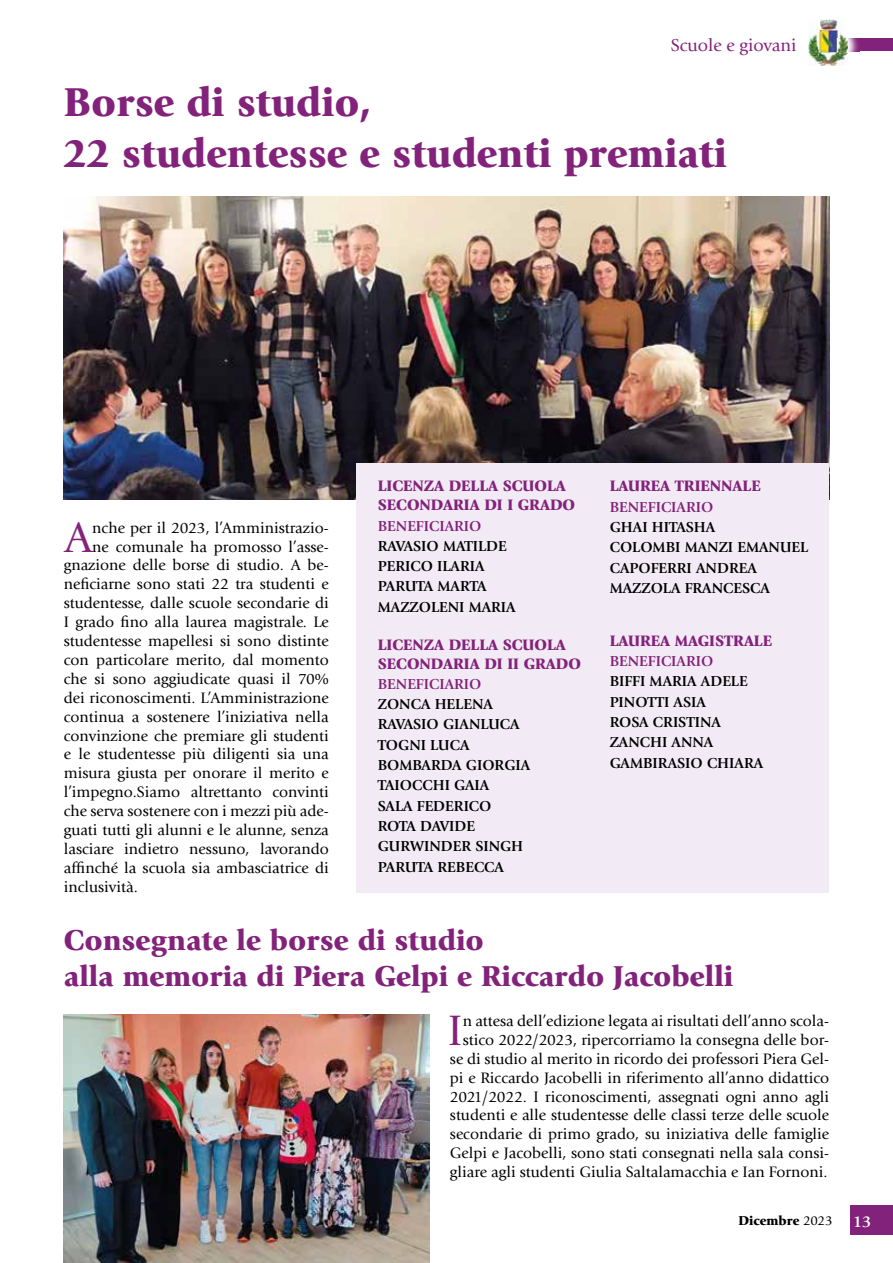
<style>
.page{position:relative;width:893px;height:1263px;background:#fff}
.page>*{position:absolute;margin:0;border:0;box-sizing:border-box;transform-origin:0 0}
.t1{font:44.4px "Giovanni";color:#83227a}
.t2{font:900 42px/50.4px "Giovanni";color:#83227a}
.t3{font:900 30px/36px "Giovanni";color:#83227a}
.t4{font:18px "Giovanni";color:#83227a}
.t5{font:15.75px/18.9px "Giovanni";color:#000;text-align:right}
.t6{font:900 15.75px/18.9px "Giovanni";color:#83227a}
.t7{font:700 15px/20.2px "Giovanni";color:#000}
.t8{font:700 15px "Giovanni";color:#83227a}
.t9{font:900 13.5px "Giovanni";color:#000}
.s1{font-weight:400}
.s2{font-weight:700;font-size:16.5px;color:#fff}
</style>
<div class="page">
<div style="left:850px;top:1205px;width:43px;height:30px;background:#83227a"></div>
<div style="left:829px;top:38px;width:64px;height:13px;background:#83227a"></div>
<svg style="left:848px;top:38px;width:10px;height:13px"></svg>
<img style="left:808px;top:19px;width:40px;height:47px">
<img style="left:829px;top:38px;width:19px;height:13px">
<img style="left:64px;top:197px;width:765px;height:302px">
<img style="left:64px;top:1014px;width:365px;height:249px">
<div style="left:356px;top:463px;width:473px;height:430px;background:#f2ebf5"></div>
<p class="t4" style="left:671px;top:35px;width:127px">Scuole e giovani</p>
<h2 class="t2" style="left:64px;top:77px;width:665px">Borse di studio,<br>22 studentesse e studenti premiati</h2>
<p class="t6" style="left:378px;top:477px;width:199px">LICENZA DELLA SCUOLA<br>SECONDARIA DI I GRADO</p>
<p class="t8" style="left:378px;top:517px;width:105px">BENEFICIARIO</p>
<p class="t7" style="left:378px;top:536px;width:139px">RAVASIO MATILDE<br>PERICO ILARIA<br>PARUTA MARTA<br>MAZZOLENI MARIA</p>
<p class="t6" style="left:378px;top:635px;width:205px">LICENZA DELLA SCUOLA<br>SECONDARIA DI II GRADO</p>
<p class="t8" style="left:378px;top:675px;width:105px">BENEFICIARIO</p>
<p class="t7" style="left:378px;top:694px;width:154px">ZONCA HELENA<br>RAVASIO GIANLUCA<br>TOGNI LUCA<br>BOMBARDA GIORGIA<br>TAIOCCHI GAIA<br>SALA FEDERICO<br>ROTA DAVIDE<br>GURWINDER SINGH<br>PARUTA REBECCA</p>
<p class="t6" style="left:610px;top:477px;width:152px">LAUREA TRIENNALE</p>
<p class="t8" style="left:610px;top:498px;width:105px">BENEFICIARIO</p>
<p class="t7" style="left:610px;top:517px;width:200px">GHAI HITASHA<br>COLOMBI MANZI EMANUEL<br>CAPOFERRI ANDREA<br>MAZZOLA FRANCESCA</p>
<h1 class="t1" style="left:64px;top:512px;width:29px">A</h1>
<p class="t5" style="left:92px;top:518px;width:238px">nche per il 2023, l’Amministrazio-</p>
<p class="t5" style="left:92px;top:537px;width:238px">ne comunale ha promosso l’asse-</p>
<p class="t5" style="left:64px;top:556px;width:267px">gnazione delle borse di studio. A be-</p>
<p class="t5" style="left:64px;top:575px;width:267px">neficiarne sono stati 22 tra studenti e</p>
<p class="t5" style="left:64px;top:594px;width:267px">studentesse, dalle scuole secondarie di</p>
<p class="t5" style="left:64px;top:613px;width:267px">I grado fino alla laurea magistrale. Le</p>
<p class="t5" style="left:64px;top:632px;width:267px">studentesse mapellesi si sono distinte</p>
<p class="t5" style="left:64px;top:650px;width:267px">con particolare merito, dal momento</p>
<p class="t5" style="left:64px;top:669px;width:267px">che si sono aggiudicate quasi il 70%</p>
<p class="t5" style="left:64px;top:688px;width:267px">dei riconoscimenti. L’Amministrazione</p>
<p class="t5" style="left:64px;top:707px;width:267px">continua a sostenere l’iniziativa nella</p>
<p class="t5" style="left:64px;top:726px;width:267px">convinzione che premiare gli studenti</p>
<p class="t5" style="left:64px;top:745px;width:267px">e le studentesse più diligenti sia una</p>
<p class="t5" style="left:64px;top:764px;width:267px">misura giusta per onorare il merito e</p>
<p class="t5" style="left:64px;top:783px;width:267px">l’impegno.Siamo altrettanto convinti</p>
<p class="t5" style="left:64px;top:802px;width:267px">che serva sostenere con i mezzi più ade-</p>
<p class="t5" style="left:64px;top:821px;width:267px">guati tutti gli alunni e le alunne, senza</p>
<p class="t5" style="left:64px;top:839px;width:267px">lasciare indietro nessuno, lavorando</p>
<p class="t5" style="left:64px;top:858px;width:267px">affinché la scuola sia ambasciatrice di</p>
<p class="t5" style="left:64px;top:877px;width:76px">inclusività.</p>
<h3 class="t3" style="left:64px;top:922px;width:671px">Consegnate le borse di studio<br>alla memoria di Piera Gelpi e Riccardo Jacobelli</h3>
<h1 class="t1" style="left:448px;top:1005px;width:16px">I</h1>
<p class="t6" style="left:610px;top:631px;width:164px">LAUREA MAGISTRALE</p>
<p class="t8" style="left:610px;top:652px;width:105px">BENEFICIARIO</p>
<p class="t7" style="left:610px;top:671px;width:155px">BIFFI MARIA ADELE<br>PINOTTI ASIA<br>ROSA CRISTINA<br>ZANCHI ANNA<br>GAMBIRASIO CHIARA</p>
<p class="t5" style="left:450px;top:1011px;width:381px">n attesa dell’edizione legata ai risultati dell’anno scola&shy;stico 2022/2023, ripercorriamo la consegna delle bor&shy;se di studio al merito in ricordo dei professori Piera Gel&shy;pi e Riccardo Jacobelli in riferimento all’anno didattico 2021/2022. I riconoscimenti, assegnati ogni anno agli studenti e alle studentesse delle classi terze delle scuole secondarie di primo grado, su iniziativa delle famiglie Gelpi e Jacobelli, sono stati consegnati nella sala consi&shy;gliare agli studenti Giulia Saltalamacchia e Ian Fornoni.</p>
<p class="t9" style="left:739px;top:1213px;width:134px">Dicembre <span class="s1">2023</span> <span class="s2">13</span></p>
</div>
